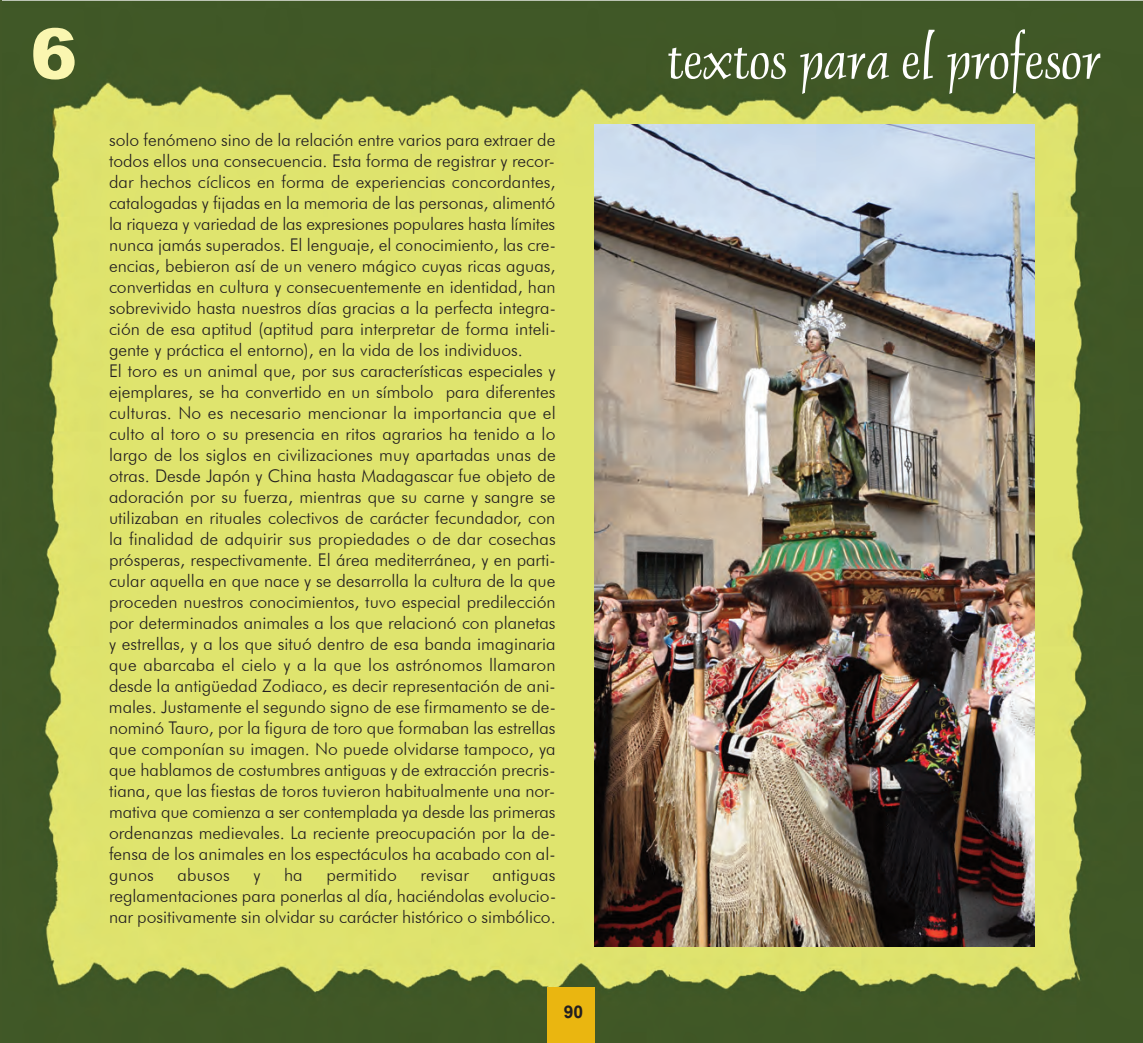
<style>
.page{position:relative;width:1143px;height:1043px;background:#fff}
.page>*{position:absolute;margin:0;border:0;box-sizing:border-box;transform-origin:0 0}
.t1{font:900 70px "Arial";color:#faf6b0}
.t2{font:52.5px "Dauphin Plain";color:#fff}
.t3{font:300 17.5px/21px "Futura BT";color:#231f20}
.t4{font:700 17.5px "Arial";color:#231f20}
</style>
<div class="page">
<img style="left:2px;top:1px;width:1140px;height:1041px">
<div style="left:547px;top:988px;width:47px;height:54px;background:#eab610"></div>
<img style="left:594px;top:125px;width:440px;height:822px">
<p class="t1" style="left:30px;top:2px;width:48px">6</p>
<p class="t3" style="left:109px;top:129px;width:448px">solo fenómeno sino de la relación entre varios para extraer de todos ellos una consecuencia. Esta forma de registrar y recor&shy;dar hechos cíclicos en forma de experiencias concordantes, catalogadas y fijadas en la memoria de las personas, alimentó la riqueza y variedad de las expresiones populares hasta límites nunca jamás superados. El lenguaje, el conocimiento, las cre&shy;encias, bebieron así de un venero mágico cuyas ricas aguas, convertidas en cultura y consecuentemente en identidad, han sobrevivido hasta nuestros días gracias a la perfecta integra&shy;ción de esa aptitud (aptitud para interpretar de forma inteli&shy;gente y práctica el entorno), en la vida de los individuos.<br>El toro es un animal que, por sus características especiales y ejemplares, se ha convertido en un símbolo para diferentes culturas. No es necesario mencionar la importancia que el culto al toro o su presencia en ritos agrarios ha tenido a lo largo de los siglos en civilizaciones muy apartadas unas de otras. Desde Japón y China hasta Madagascar fue objeto de adoración por su fuerza, mientras que su carne y sangre se utilizaban en rituales colectivos de carácter fecundador, con la finalidad de adquirir sus propiedades o de dar cosechas prósperas, respectivamente. El área mediterránea, y en parti&shy;cular aquella en que nace y se desarrolla la cultura de la que proceden nuestros conocimientos, tuvo especial predilección por determinados animales a los que relacionó con planetas y estrellas, y a los que situó dentro de esa banda imaginaria que abarcaba el cielo y a la que los astrónomos llamaron desde la antigüedad Zodiaco, es decir representación de ani&shy;males. Justamente el segundo signo de ese firmamento se de&shy;nominó Tauro, por la figura de toro que formaban las estrellas que componían su imagen. No puede olvidarse tampoco, ya que hablamos de costumbres antiguas y de extracción precris&shy;tiana, que las fiestas de toros tuvieron habitualmente una nor&shy;mativa que comienza a ser contemplada ya desde las primeras ordenanzas medievales. La reciente preocupación por la de&shy;fensa de los animales en los espectáculos ha acabado con al&shy;gunos</p>
<p class="t3" style="left:177px;top:864px;width:54px">abusos</p>
<p class="t3" style="left:253px;top:864px;width:9px">y</p>
<p class="t3" style="left:284px;top:864px;width:20px">ha</p>
<p class="t3" style="left:326px;top:864px;width:72px">permitido</p>
<p class="t3" style="left:420px;top:864px;width:50px">revisar</p>
<p class="t3" style="left:109px;top:864px;width:448px;text-align:justify;text-indent:383px">antiguas reglamentaciones para ponerlas al día, haciéndolas evolucio&shy;nar positivamente sin olvidar su carácter histórico o simbólico.</p>
<p class="t4" style="left:563px;top:1002px;width:21px">90</p>
<p class="t2" style="left:667px;top:40px;width:435px">textos para el profesor</p>
</div>
